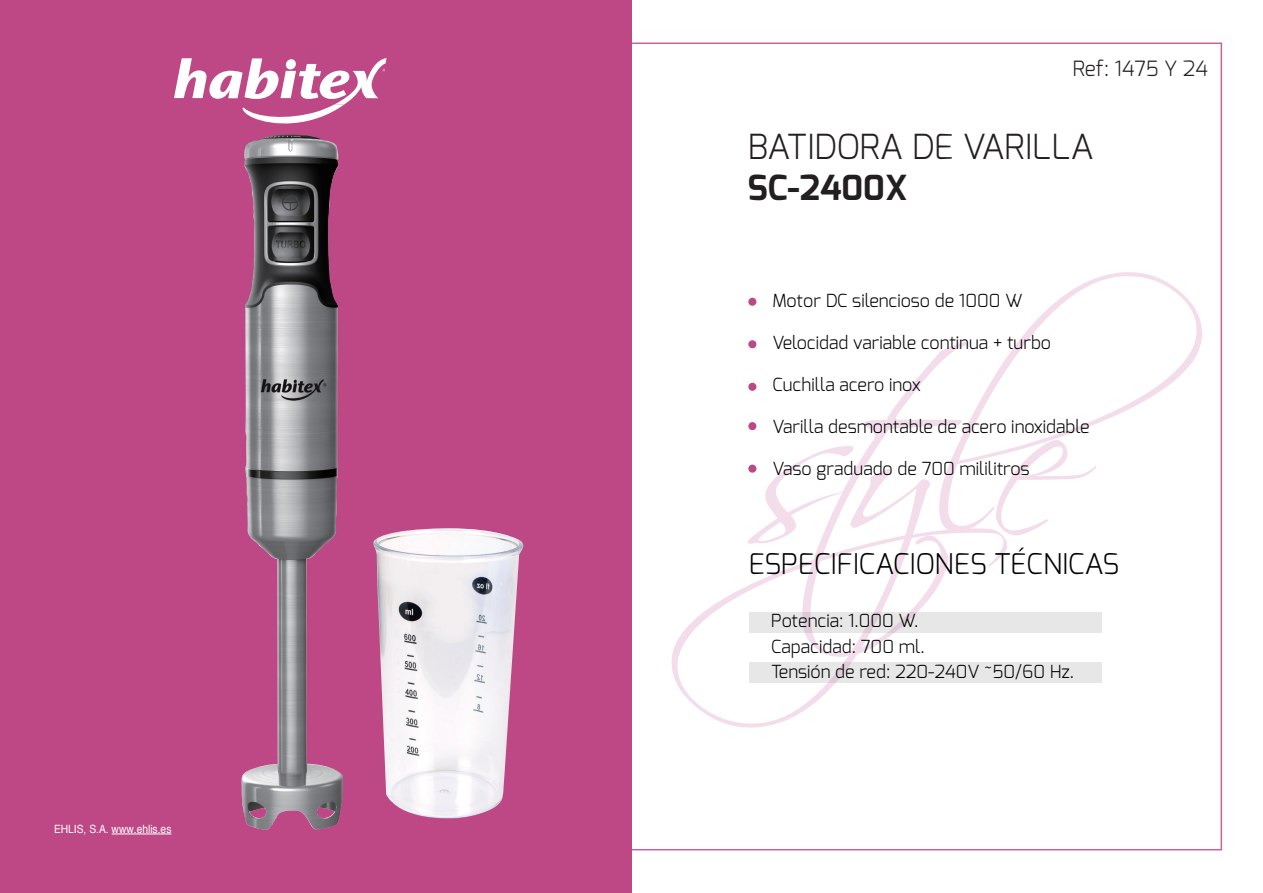
<style>
.page{position:relative;width:1263px;height:893px;background:#fff}
.page>*{position:absolute;margin:0;border:0;box-sizing:border-box;transform-origin:0 0}
.t1{font:300 34.5px "Exo";color:#231f20}
.t2{font:700 34.5px "Exo";color:#231f20}
.t3{font:300 28.5px "Exo";color:#000}
.t4{font:300 21px "Exo";color:#231f20}
.t5{font:300 18px "Exo";color:#000}
.t6{font:11.4px "Helvetica";color:#fff;scale:.9 1}
</style>
<div class="page">
<svg style="left:748px;top:460px;width:54px;height:9px"></svg>
<svg style="left:802px;top:353px;width:137px;height:116px"></svg>
<svg style="left:672px;top:469px;width:335px;height:259px"></svg>
<svg style="left:939px;top:272px;width:263px;height:261px"></svg>
<svg style="left:996px;top:440px;width:100px;height:96px"></svg>
<div style="left:0;top:0;width:631px;height:893px;background:#bd4885"></div>
<div style="left:749px;top:612px;width:353px;height:20px;background:#e8e7e8"></div>
<div style="left:749px;top:662px;width:353px;height:21px;background:#e8e7e8"></div>
<div style="left:748px;top:298px;width:8px;height:8px;background:#bd4885;border-radius:50%"></div>
<div style="left:748px;top:340px;width:8px;height:8px;background:#bd4885;border-radius:50%"></div>
<div style="left:748px;top:383px;width:8px;height:8px;background:#bd4885;border-radius:50%"></div>
<img style="left:241px;top:135px;width:102px;height:695px">
<hr style="left:112px;top:834px;width:59px;height:1px;background:#fff">
<div style="left:748px;top:422px;width:8px;height:8px;background:#bd4885;border-radius:50%"></div>
<div style="left:748px;top:465px;width:8px;height:8px;background:#bd4885;border-radius:50%"></div>
<svg style="left:174px;top:58px;width:213px;height:66px"></svg>
<img style="left:373px;top:528px;width:151px;height:291px">
<p class="t6" style="left:54px;top:820px;width:132px">EHLIS, S.A. www.ehlis.es</p>
<p class="t4" style="left:1073px;top:55px;width:137px">Ref: 1475 Y 24</p>
<p class="t1" style="left:748px;top:124px;width:347px">BATIDORA DE VARILLA</p>
<p class="t2" style="left:748px;top:166px;width:161px">SC-2400X</p>
<p class="t5" style="left:772px;top:289px;width:252px">Motor DC silencioso de 1000 W</p>
<p class="t5" style="left:772px;top:331px;width:280px">Velocidad variable continua + turbo</p>
<p class="t5" style="left:772px;top:373px;width:150px">Cuchilla acero inox</p>
<p class="t5" style="left:772px;top:415px;width:319px">Varilla desmontable de acero inoxidable</p>
<p class="t5" style="left:772px;top:457px;width:259px">Vaso graduado de 700 mililitros</p>
<p class="t3" style="left:748px;top:546px;width:372px">ESPECIFICACIONES TÉCNICAS</p>
<p class="t5" style="left:771px;top:609px;width:149px">Potencia: 1.000 W.</p>
<p class="t5" style="left:771px;top:635px;width:155px">Capacidad: 700 ml.</p>
<p class="t5" style="left:771px;top:660px;width:304px">Tensión de red: 220-240V ~50/60 Hz.</p>
</div>
